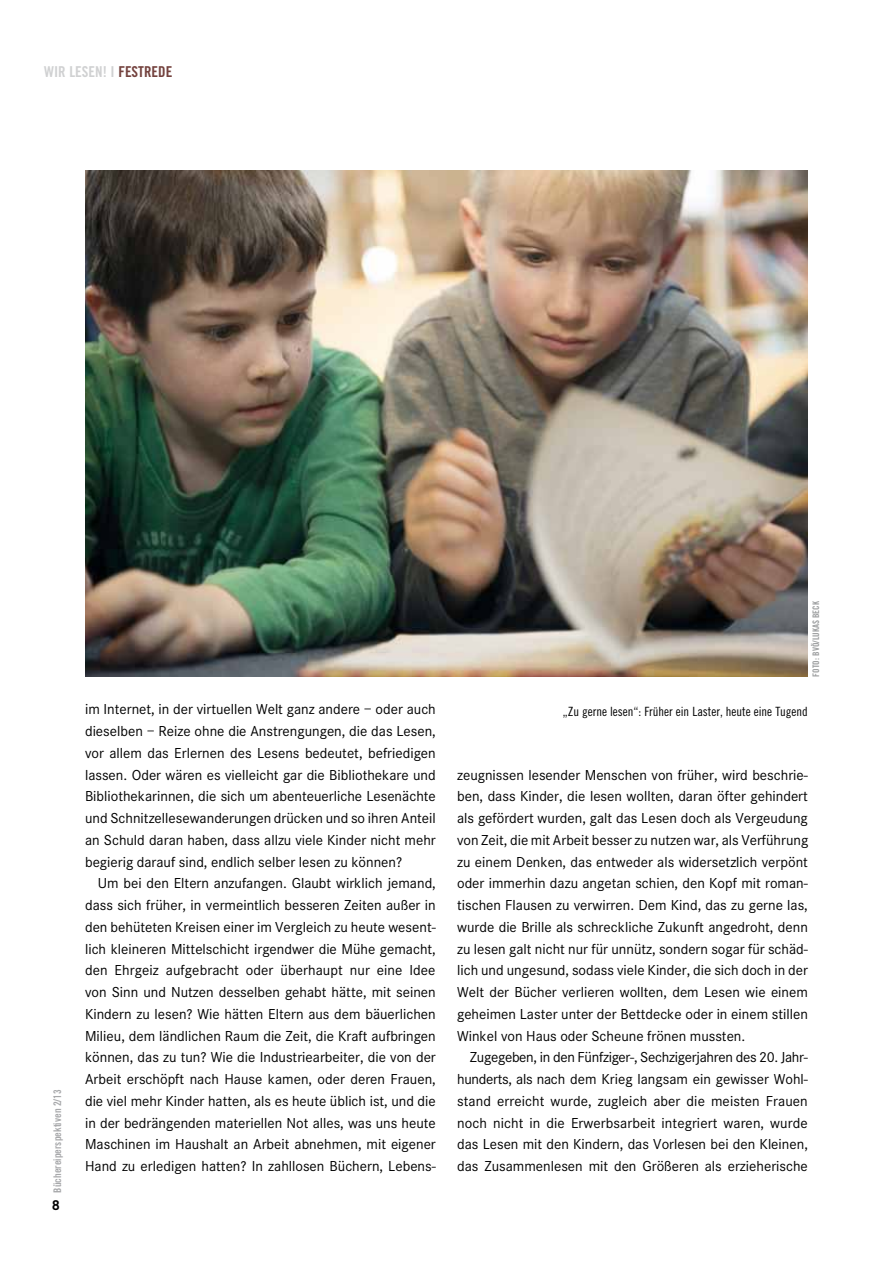
<style>
.page{position:relative;width:893px;height:1263px;background:#fff}
.page>*{position:absolute;margin:0;border:0;box-sizing:border-box;transform-origin:0 0}
.t1{font:15px/21.8px "Corporate S";color:#000;text-align:justify}
.t2{font:15px "Trade Gothic Bold Cond Twenty";color:#d0d1d2}
.t3{font:700 13.5px "Trade Gothic";color:#000}
.t4{font:12.75px "Trade Gothic Cond Eighteen";color:#000}
.t5{font:10.5px "Trade Gothic Bold Cond Twenty";color:#a7a8aa}
.t6{font:9px "Trade Gothic Bold Cond Twenty";color:#9c9e9f}
.s1{color:#74423e}
</style>
<div class="page">
<img style="left:85px;top:170px;width:723px;height:507px">
<p class="t2" style="left:44px;top:62px;width:130px">WIR LESEN! I <span class="s1">FESTREDE</span></p>
<p class="t5" style="left:51px;top:1193px;width:105px;rotate:-90deg">Büchereiperspektiven 2/13</p>
<p class="t3" style="left:52px;top:1196px;width:9px">8</p>
<p class="t1" style="left:85px;top:699px;width:352px">im Internet, in der virtuellen Welt ganz andere – oder auch dieselben – Reize ohne die Anstrengungen, die das Lesen, vor allem das Erlernen des Lesens bedeutet, befriedigen lassen. Oder wären es vielleicht gar die Bibliothekare und Bibliothekarinnen, die sich um abenteuerliche Lesenächte und Schnitzellesewanderungen drücken und so ihren Anteil an Schuld daran haben, dass allzu viele Kinder nicht mehr begierig darauf sind, endlich selber lesen zu können?</p>
<p class="t1" style="left:85px;top:873px;width:352px;text-indent:13px">Um bei den Eltern anzufangen. Glaubt wirklich jemand, dass sich früher, in vermeintlich besseren Zeiten außer in den behüteten Kreisen einer im Vergleich zu heute wesent&shy;lich kleineren Mittelschicht irgendwer die Mühe gemacht, den Ehrgeiz aufgebracht oder überhaupt nur eine Idee von Sinn und Nutzen desselben gehabt hätte, mit seinen Kindern zu lesen? Wie hätten Eltern aus dem bäuerlichen Milieu, dem ländlichen Raum die Zeit, die Kraft aufbringen können, das zu tun? Wie die Industriearbeiter, die von der Arbeit erschöpft nach Hause kamen, oder deren Frauen, die viel mehr Kinder hatten, als es heute üblich ist, und die in der bedrängenden materiellen Not alles, was uns heute Maschinen im Haushalt an Arbeit abnehmen, mit eigener Hand zu erledigen hatten? In zahllosen Büchern, Lebens-</p>
<p class="t6" style="left:810px;top:677px;width:77px;rotate:-90deg">FOTO: BVÖ/LUKAS BECK</p>
<p class="t4" style="left:563px;top:704px;width:247px">„Zu gerne lesen“: Früher ein Laster, heute eine Tugend</p>
<p class="t1" style="left:457px;top:764px;width:353px">zeugnissen lesender Menschen von früher, wird beschrie&shy;ben, dass Kinder, die lesen wollten, daran öfter gehindert als gefördert wurden, galt das Lesen doch als Vergeudung von Zeit, die mit Arbeit besser zu nutzen war, als Verführung zu einem Denken, das entweder als widersetzlich verpönt oder immerhin dazu angetan schien, den Kopf mit roman&shy;tischen Flausen zu verwirren. Dem Kind, das zu gerne las, wurde die Brille als schreckliche Zukunft angedroht, denn zu lesen galt nicht nur für unnütz, sondern sogar für schäd&shy;lich und ungesund, sodass viele Kinder, die sich doch in der Welt der Bücher verlieren wollten, dem Lesen wie einem geheimen Laster unter der Bettdecke oder in einem stillen Winkel von Haus oder Scheune frönen mussten.</p>
<p class="t1" style="left:457px;top:1047px;width:352px;text-indent:13px">Zugegeben, in den Fünfziger-, Sechzigerjahren des 20. Jahr&shy;hunderts, als nach dem Krieg langsam ein gewisser Wohl&shy;stand erreicht wurde, zugleich aber die meisten Frauen noch nicht in die Erwerbsarbeit integriert waren, wurde das Lesen mit den Kindern, das Vorlesen bei den Kleinen, das Zusammenlesen mit den Größeren als erzieherische</p>
</div>
